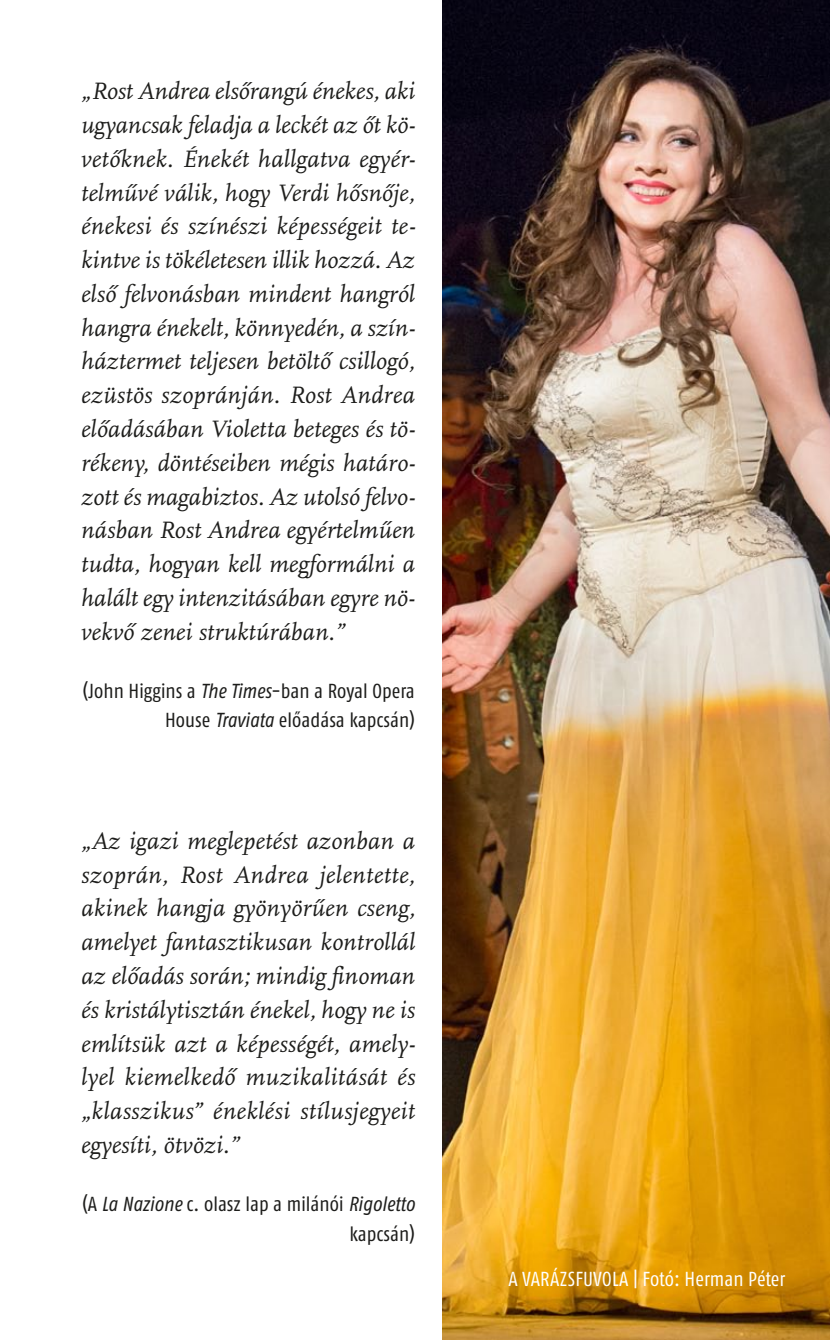
<style>
.page{position:relative;width:830px;height:1340px;background:#fff}
.page>*{position:absolute;margin:0;border:0;box-sizing:border-box;transform-origin:0 0}
.t1{font:italic 24.75px/33.8px "Scala";letter-spacing:.005em;color:#1d1d1b;text-align:justify}
.t2{font:20.25px/29.2px "Fago Co";letter-spacing:.005em;color:#1d1d1b;text-align:right}
.t3{font:20.25px "Fago Co";letter-spacing:.005em;color:#fff}
.s1{font-style:italic}
</style>
<div class="page">
<hr style="left:829px;top:0;width:1px;height:1339px;background:#0093a8">
<hr style="left:829px;top:0;width:1px;height:496px;background:#1d1d1b">
<img style="left:442px;top:0;width:387px;height:1339px">
<p class="t1" style="left:81px;top:75px;width:335px">„Rost Andrea elsőrangú énekes, aki ugyancsak feladja a leckét az őt kö&shy;vetőknek. Énekét hallgatva egyér&shy;telművé válik, hogy Verdi hősnője, énekesi és színészi képességeit te&shy;kintve is tökéletesen illik hozzá. Az első felvonásban mindent hangról hangra énekelt, könnyedén, a szín&shy;háztermet teljesen betöltő csillogó, ezüstös szopránján. Rost Andrea előadásában Violetta beteges és tö&shy;rékeny, döntéseiben mégis határo&shy;zott és magabiztos. Az utolsó felvo&shy;násban Rost Andrea egyértelműen tudta, hogyan kell megformálni a halált egy intenzitásában egyre nö&shy;vekvő zenei struktúrában.”</p>
<p class="t2" style="left:83px;top:676px;width:333px">(John H iggins a <span class="s1">The Times</span>-ban a Royal Opera<br>H ouse <span class="s1">Traviata</span> előadása kapcsán)</p>
<p class="t1" style="left:81px;top:824px;width:335px">„Az igazi meglepetést azonban a szoprán, Rost Andrea jelentette, akinek hangja gyönyörűen cseng, amelyet fantasztikusan kontrollál az előadás során; mindig finoman és kristálytisztán énekel, hogy ne is említsük azt a képességét, amel - lyel kiemelkedő muzikalitását és „klasszikus” éneklési stílusjegyeit egyesíti, ötvözi.”</p>
<p class="t2" style="left:82px;top:1189px;width:334px">(A <span class="s1">La Nazione</span> c. olasz lap a milánói <span class="s1">Rigoletto </span>kapcsán)</p>
<p class="t3" style="left:508px;top:1266px;width:24px">A varázs</p>
<p class="t3" style="left:575px;top:1266px;width:211px">fuvola | Fotó: H erman Péter</p>
</div>
